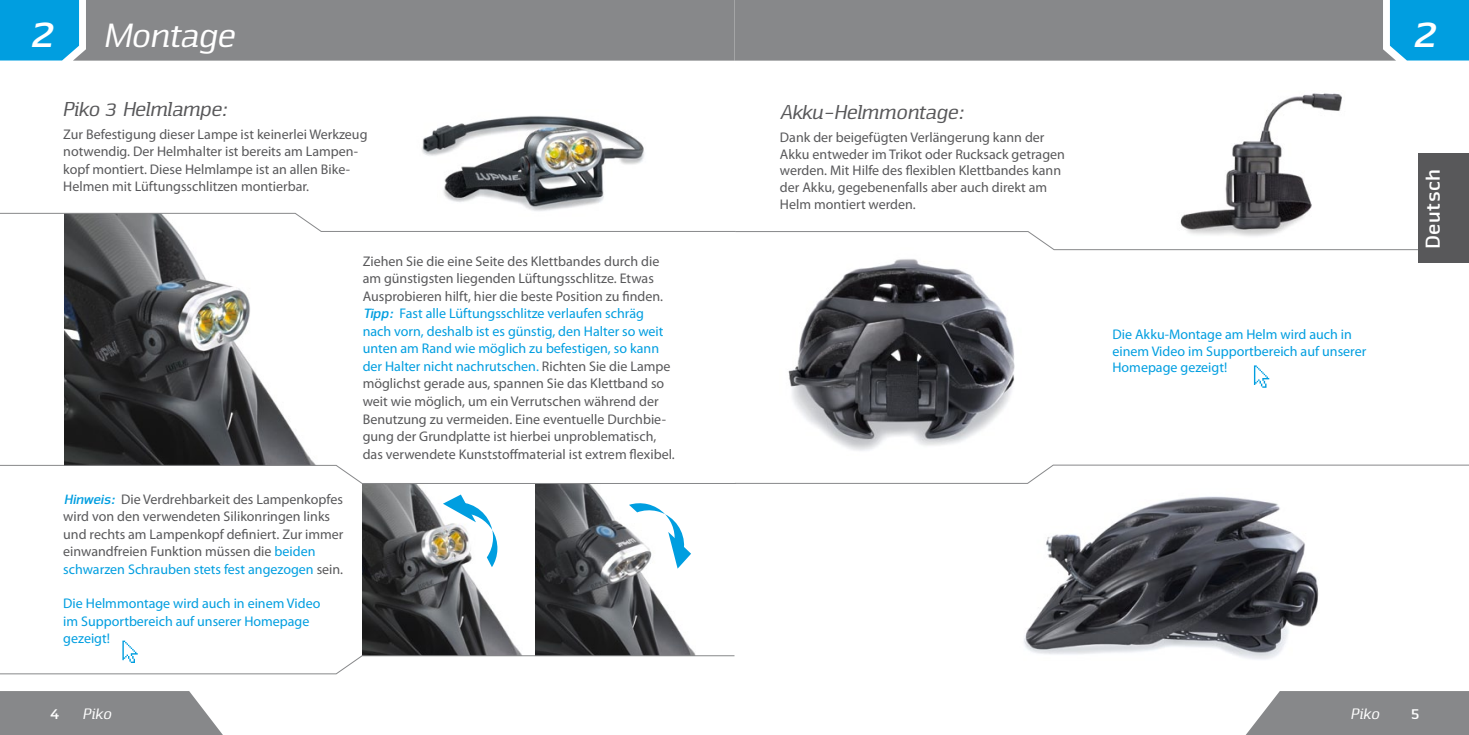
<style>
.page{position:relative;width:1469px;height:735px;background:#fff}
.page>*{position:absolute;margin:0;border:0;box-sizing:border-box;transform-origin:0 0}
.t1{font:italic 42px "Nuri Bold Slab";color:#fff}
.t2{font:italic 35px "Nuri Regular Slab";color:#fff}
.t3{font:italic 21px "Nuri Regular Slab";color:#58585a}
.t4{font:700 21px "Nuri";letter-spacing:.015em;color:#fff}
.t5{font:italic 15.75px "Nuri Regular Slab";letter-spacing:.025em;color:#fff}
.t6{font:700 15.75px "Nuri";color:#fff}
.t7{font:14px/17.5px "Myriad Pro";color:#58585a}
.t8{font:14px/17.3px "Myriad Pro";color:#009ee0}
.s1{font-family:"Nuri Bold Slab";font-size:42px}
.s2{font-family:"Nuri";font-weight:700;font-style:italic;color:#009ee0}
.s3{color:#009ee0}
</style>
<div class="page">
<svg style="left:0;top:691px;width:222px;height:43px;background:#8f9092"></svg>
<svg style="left:1246px;top:691px;width:222px;height:43px;background:#909193"></svg>
<div style="left:1418px;top:153px;width:50px;height:110px;background:#58585a"></div>
<svg style="left:0;top:0;width:1468px;height:61px;background:#7a8c94"></svg>
<img style="left:1195px;top:93px;width:147px;height:120px">
<img style="left:788px;top:259px;width:227px;height:192px">
<img style="left:1024px;top:496px;width:295px;height:164px">
<svg style="left:1253px;top:365px;width:16px;height:22px"></svg>
<img style="left:362px;top:483px;width:174px;height:157px">
<img style="left:536px;top:483px;width:168px;height:157px">
<img style="left:64px;top:250px;width:251px;height:214px">
<svg style="left:0;top:213px;width:1418px;height:37px"></svg>
<svg style="left:0;top:464px;width:1468px;height:19px"></svg>
<svg style="left:629px;top:502px;width:62px;height:66px"></svg>
<svg style="left:443px;top:494px;width:54px;height:73px"></svg>
<img style="left:410px;top:116px;width:242px;height:101px">
<svg style="left:0;top:640px;width:735px;height:34px"></svg>
<h2 class="t2" style="left:30px;top:14px;width:204px"><span class="s1">2</span> Montage</h2>
<h3 class="t3" style="left:61px;top:95px;width:166px">Piko 3 Helmlampe:</h3>
<p class="t7" style="left:63px;top:125px;width:306px">Zur Befestigung dieser Lampe ist keinerlei Werkzeug notwendig. Der Helmhalter ist bereits am Lampen&shy;kopf montiert. Diese Helmlampe ist an allen Bike-Helmen mit Lüftungsschlitzen montierbar.</p>
<p class="t7" style="left:63px;top:490px;width:282px"><span class="s2">Hinweis:</span> Die Verdrehbarkeit des Lampenkopfes wird von den verwendeten Silikonringen links und rechts am Lampenkopf definiert. Zur immer einwandfreien Funktion müssen die <span class="s3">beiden schwarzen Schrauben stets fest angezogen</span> sein.</p>
<p class="t8" style="left:63px;top:594px;width:259px">Die Helmmontage wird auch in einem Video im Supportbereich auf unserer Homepage gezeigt!</p>
<p class="t7" style="left:363px;top:252px;width:313px">Ziehen Sie die eine Seite des Klettbandes durch die am günstigsten liegenden Lüftungsschlitze. Etwas Ausprobieren hilft, hier die beste Position zu finden.<br><span class="s2">Tipp:</span> <span class="s3">Fast alle Lüftungsschlitze verlaufen schräg nach vorn, deshalb ist es günstig, den Halter so weit unten am Rand wie möglich zu befestigen, so kann der Halter nicht nachrutschen.</span> Richten Sie die Lampe möglichst gerade aus, spannen Sie das Klettband so weit wie möglich, um ein Verrutschen während der Benutzung zu vermeiden. Eine eventuelle Durchbie&shy;gung der Grundplatte ist hierbei unproblematisch, das verwendete Kunststoffmaterial ist extrem flexibel.</p>
<h3 class="t3" style="left:778px;top:99px;width:184px">Akku-Helmmontage:</h3>
<p class="t7" style="left:780px;top:128px;width:286px;line-height:16.8px">Dank der beigefügten Verlängerung kann der Akku entweder im Trikot oder Rucksack getragen werden. Mit Hilfe des flexiblen Klettbandes kann der Akku, gegebenenfalls aber auch direkt am Helm montiert werden.</p>
<h1 class="t1" style="left:1411px;top:7px;width:26px">2</h1>
<p class="t8" style="left:1112px;top:325px;width:255px;line-height:16.8px">Die Akku-Montage am Helm wird auch in einem Video im Supportbereich auf unserer<br>Homepage gezeigt!</p>
<h3 class="t4" style="left:1419px;top:250px;width:81px;rotate:-90deg">Deutsch</h3>
<p class="t6" style="left:49px;top:703px;width:12px">4</p>
<p class="t5" style="left:81px;top:703px;width:31px">Piko</p>
<p class="t5" style="left:1349px;top:703px;width:31px">Piko</p>
<p class="t6" style="left:1410px;top:703px;width:10px">5</p>
</div>
